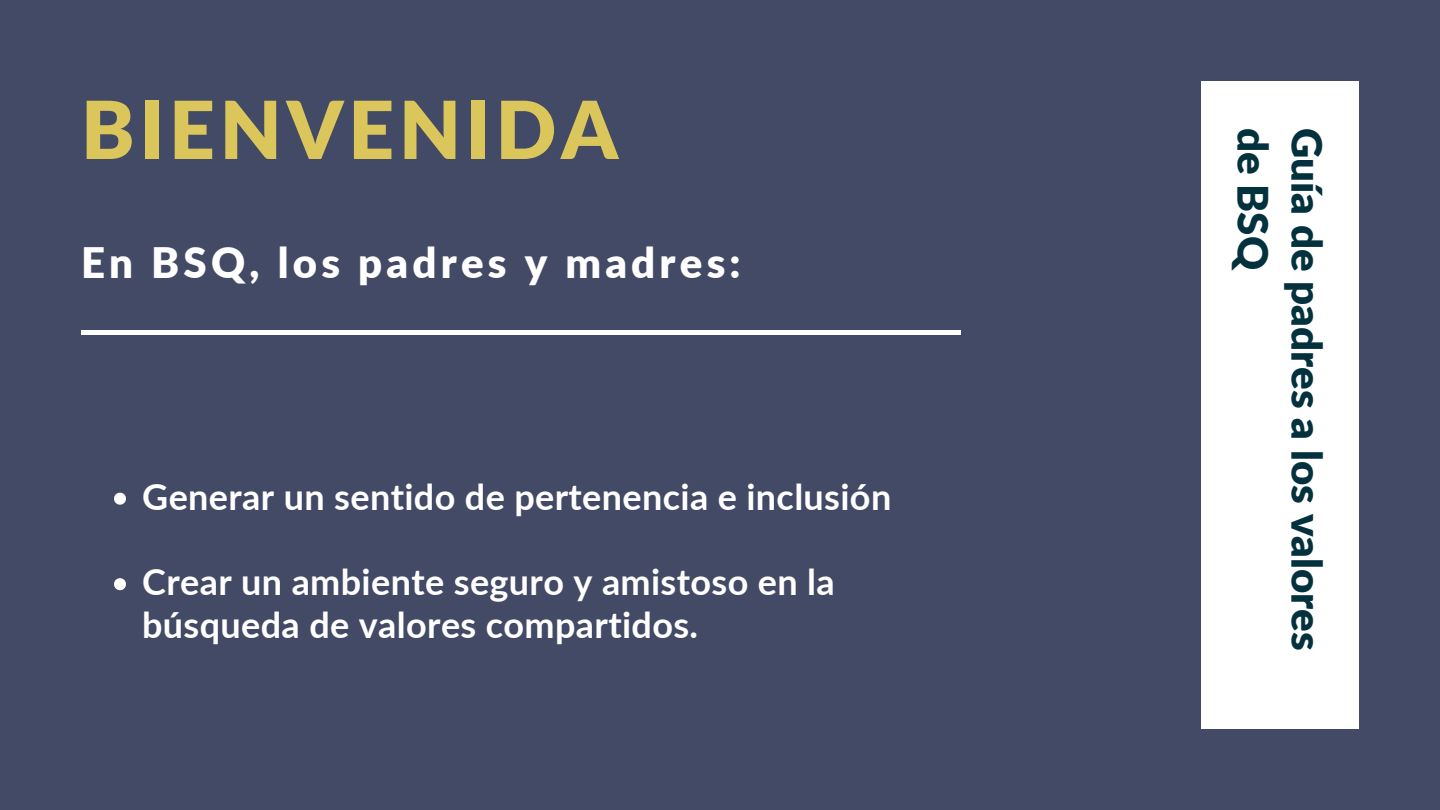
<style>
.page{position:relative;width:1440px;height:810px;background:#434a66}
.page>*{position:absolute;margin:0;border:0;box-sizing:border-box;transform-origin:0 0}
.t1{font:900 80px "Lato";letter-spacing:.06em;color:#dbc65c}
.t2{font:900 42px/54px "Lato";color:#03313d}
.t3{font:900 42px "Lato";letter-spacing:.1em;color:#fff}
.t4{font:700 36px/42.8px "Lato";letter-spacing:.01em;color:#fff}
</style>
<div class="page">
<div style="left:1201px;top:81px;width:158px;height:648px;background:#fff"></div>
<svg style="left:114px;top:493px;width:12px;height:12px"></svg>
<svg style="left:114px;top:578px;width:12px;height:12px"></svg>
<hr style="left:81px;top:330px;width:880px;height:4px;background:#fff">
<h1 class="t1" style="left:81px;top:80px;width:539px">BIENVENIDA</h1>
<p class="t3" style="left:81px;top:236px;width:661px">En BSQ, los padres y madres:</p>
<p class="t4" style="left:142px;top:475px;width:751px">Generar un sentido de pertenencia e inclusión</p>
<p class="t4" style="left:142px;top:560px;width:694px">Crear un ambiente seguro y amistoso en la búsqueda de valores compartidos.</p>
<p class="t2" style="left:1335px;top:128px;width:524px;rotate:90deg">Guía de padres a los valores de BSQ</p>
</div>
